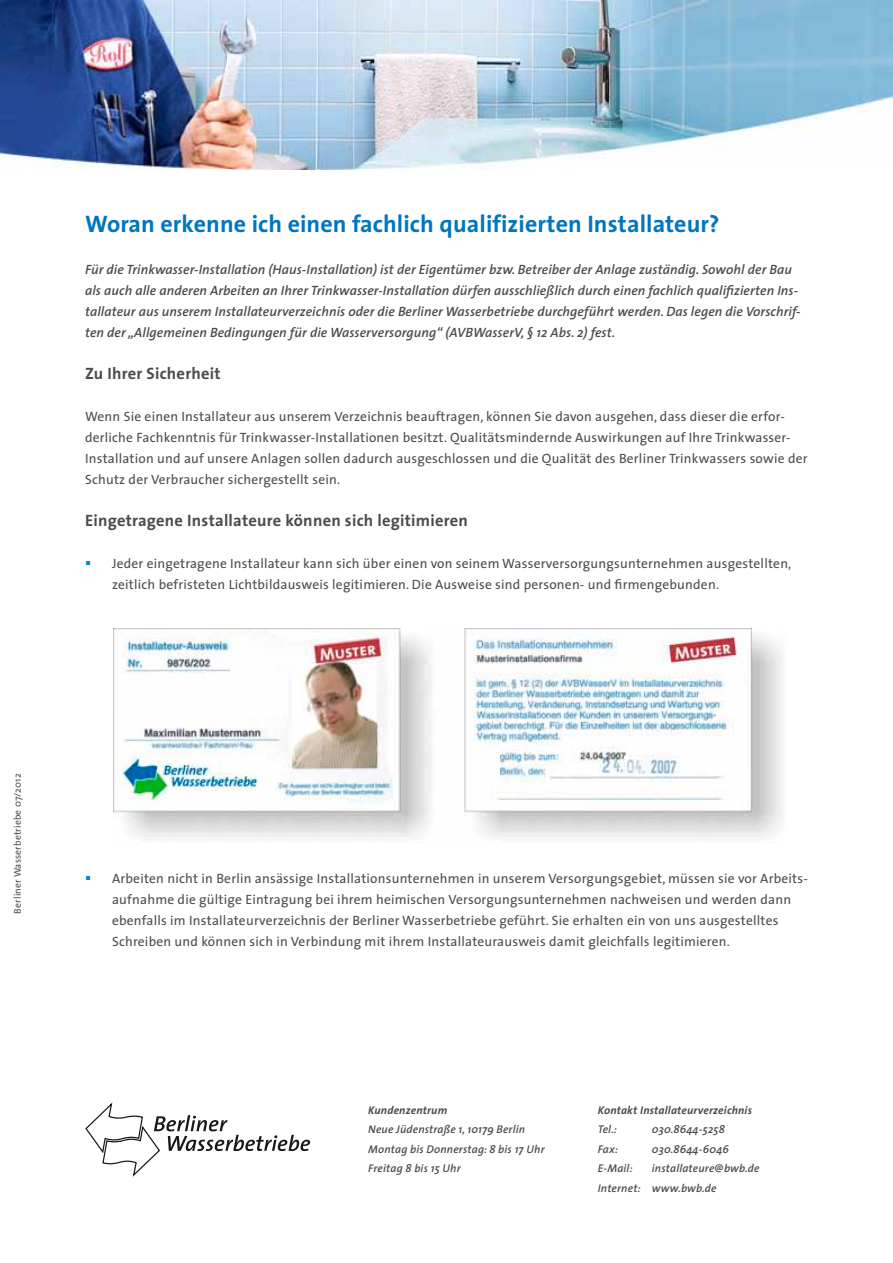
<style>
.page{position:relative;width:893px;height:1263px;background:#fff}
.page>*{position:absolute;margin:0;border:0;box-sizing:border-box;transform-origin:0 0}
.t1{font:700 24px "The Sans";letter-spacing:.005em;color:#0076bd}
.t2{font:700 16.5px "The Sans";letter-spacing:.015em;color:#4c4c4e}
.t3{font:13.5px/21px "The Sans";letter-spacing:.015em;color:#4c4c4e}
.t4{font:italic 600 13.5px/21px "The Sans";letter-spacing:.005em;color:#4c4c4e}
.t5{font:italic 600 11.25px/19.5px "The Sans";letter-spacing:.015em;color:#4c4c4e}
.t6{font:italic 700 11.25px "The Sans";letter-spacing:.015em;color:#4c4c4e}
.t7{font:9.75px "The Sans";letter-spacing:.015em;color:#4c4c4e}
</style>
<div class="page">
<svg style="left:85px;top:1102px;width:225px;height:75px"></svg>
<img style="left:0;top:0;width:893px;height:169px">
<img style="left:114px;top:629px;width:669px;height:212px">
<h1 class="t1" style="left:85px;top:204px;width:636px">Woran erkenne ich einen fachlich qualifizierten Installateur?</h1>
<p class="t4" style="left:85px;top:259px;width:717px">Für die Trinkwasser-Installation (Haus-Installation) ist der Eigentümer bzw. Betreiber der Anlage zuständig. Sowohl der Bau als auch alle anderen Arbeiten an Ihrer Trinkwasser-Installation dürfen ausschließlich durch einen fachlich qualifizierten Ins&shy;tallateur aus unserem Installateurverzeichnis oder die Berliner Wasserbetriebe durchgeführt werden. Das legen die Vorschrif&shy;ten der „Allgemeinen Bedingungen für die Wasserversorgung“ (AVBWasserV, § 12 Abs. 2) fest.</p>
<p class="t2" style="left:85px;top:360px;width:137px">Zu Ihrer Sicherheit</p>
<p class="t3" style="left:85px;top:406px;width:724px">Wenn Sie einen Installateur aus unserem Verzeichnis beauftragen, können Sie davon ausgehen, dass dieser die erfor&shy;derliche Fachkenntnis für Trinkwasser-Installationen besitzt. Qualitätsmindernde Auswirkungen auf Ihre Trinkwasser-Installation und auf unsere Anlagen sollen dadurch ausgeschlossen und die Qualität des Berliner Trinkwassers sowie der Schutz der Verbraucher sichergestellt sein.</p>
<p class="t2" style="left:85px;top:507px;width:384px">Eingetragene Installateure können sich legitimieren</p>
<p class="t3" style="left:112px;top:553px;width:681px">Jeder eingetragene Installateur kann sich über einen von seinem Wasserversorgungsunternehmen ausgestellten, zeitlich befristeten Lichtbildausweis legitimieren. Die Ausweise sind personen- und firmengebunden.</p>
<p class="t7" style="left:10px;top:913px;width:142px;rotate:-90deg">Berliner Wasserbetriebe 07/2012</p>
<p class="t3" style="left:112px;top:868px;width:697px">Arbeiten nicht in Berlin ansässige Installationsunternehmen in unserem Versorgungsgebiet, müssen sie vor Arbeits&shy;aufnahme die gültige Eintragung bei ihrem heimischen Versorgungsunternehmen nachweisen und werden dann ebenfalls im Installateurverzeichnis der Berliner Wasserbetriebe geführt. Sie erhalten ein von uns ausgestelltes Schreiben und können sich in Verbindung mit ihrem Installateurausweis damit gleichfalls legitimieren.</p>
<p class="t6" style="left:368px;top:1100px;width:80px">Kundenzentrum</p>
<p class="t5" style="left:368px;top:1119px;width:178px">Neue Jüdenstraße 1, 10179 Berlin<br>Montag bis Donnerstag: 8 bis 17 Uhr<br>Freitag 8 bis 15 Uhr</p>
<p class="t6" style="left:598px;top:1100px;width:156px">Kontakt Installateurverzeichnis</p>
<p class="t5" style="left:598px;top:1119px;width:21px">Tel.:</p>
<p class="t5" style="left:652px;top:1119px;width:74px">030.8644-5258</p>
<p class="t5" style="left:598px;top:1139px;width:22px">Fax:</p>
<p class="t5" style="left:652px;top:1139px;width:79px">030.8644-6046</p>
<p class="t5" style="left:598px;top:1158px;width:36px">E-Mail:</p>
<p class="t5" style="left:598px;top:1158px;width:163px;text-indent:54px">installateure@bwb.de<br>Internet: www.bwb.de</p>
</div>
